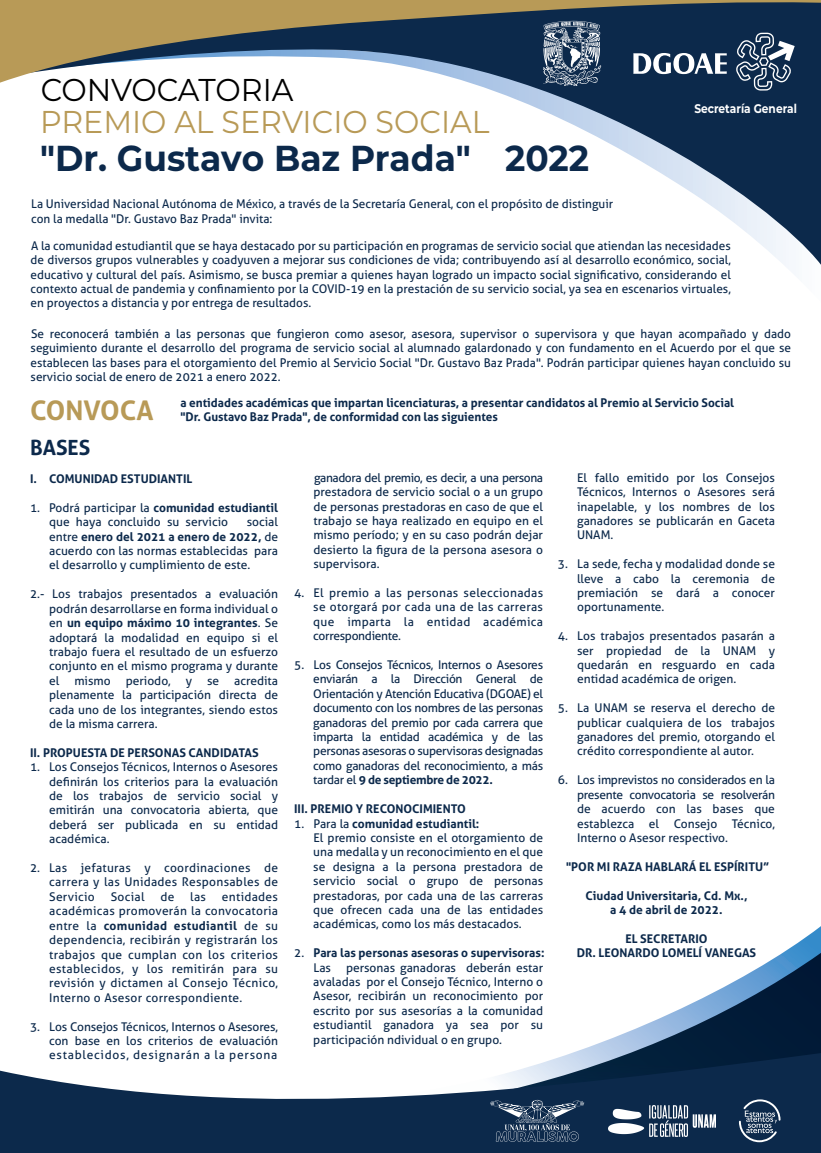
<style>
.page{position:relative;width:821px;height:1153px;background:#fff}
.page>*{position:absolute;margin:0;border:0;box-sizing:border-box;transform-origin:0 0}
.t1{font:700 36px "Montserrat";color:#0c294b;scale:.96 1}
.t2{font:31.5px "Montserrat";color:#b89a57;scale:.96 1}
.t3{font:31.5px "Montserrat";letter-spacing:-.01em;color:#000;scale:.96 1}
.t4{font:700 27px "Aller";color:#b89a57}
.t5{font:700 21px "Aller";color:#0c294b}
.t6{font:700 12.45px "Montserrat";color:#fff;scale:.85 1}
.t7{font:12px/14.4px "Aller";color:#0c294b;text-align:justify}
.t8{font:700 12px/14.4px "Aller";color:#0c294b;text-align:center}
.s1{font-weight:700}
</style>
<div class="page">
<svg style="left:471px;top:83px;width:350px;height:182px"></svg>
<svg style="left:575px;top:926px;width:246px;height:126px"></svg>
<svg style="left:0;top:1052px;width:821px;height:100px;fill:#0c294b"></svg>
<svg style="left:531px;top:83px;width:290px;height:121px;fill:#0c294b"></svg>
<svg style="left:0;top:0;width:821px;height:83px"></svg>
<svg style="left:543px;top:21px;width:58px;height:65px;background:#62748a"></svg>
<svg style="left:633px;top:53px;width:93px;height:21px"></svg>
<svg style="left:735px;top:33px;width:59px;height:58px;background:#495e78"></svg>
<svg style="left:739px;top:1099px;width:41px;height:43px;background:#445a74"></svg>
<img style="left:609px;top:1104px;width:106px;height:32px">
<svg style="left:490px;top:1099px;width:94px;height:43px;background:#354d69"></svg>
<h2 class="t3" style="left:40px;top:68px;width:265px">CONVOCATORIA</h2>
<h2 class="t2" style="left:40px;top:101px;width:469px">PREMIO AL SERVICIO SOCIAL</h2>
<h1 class="t1" style="left:40px;top:132px;width:450px">"Dr. Gustavo Baz Prada"</h1>
<h1 class="t1" style="left:505px;top:132px;width:89px">2022</h1>
<p class="t7" style="left:31px;top:197px;width:583px">La Universidad Nacional Autónoma de México, a través de la Secretaría General, con el propósito de distinguir con la medalla "Dr. Gustavo Baz Prada" invita:</p>
<p class="t6" style="left:694px;top:99px;width:122px">Secretaría General</p>
<p class="t7" style="left:31px;top:238px;width:702px">A la comunidad estudiantil que se haya destacado por su participación en programas de servicio social que atiendan las necesidades de diversos grupos vulnerables y coadyuven a mejorar sus condiciones de vida; contribuyendo así al desarrollo económico, social, educativo y cultural del país. Asimismo, se busca premiar a quienes hayan logrado un impacto social significativo, considerando el contexto actual de pandemia y confinamiento por la COVID-19 en la prestación de su servicio social, ya sea en escenarios virtuales, en proyectos a distancia y por entrega de resultados.</p>
<p class="t7" style="left:31px;top:326px;width:762px">Se reconocerá también a las personas que fungieron como asesor, asesora, supervisor o supervisora y que hayan acompañado y dado seguimiento durante el desarrollo del programa de servicio social al alumnado galardonado y con fundamento en el Acuerdo por el que se establecen las bases para el otorgamiento del Premio al Servicio Social "Dr. Gustavo Baz Prada". Podrán participar quienes hayan concluido su servicio social de enero de 2021 a enero 2022.</p>
<h3 class="t4" style="left:30px;top:393px;width:125px">CONVOCA</h3>
<h3 class="t5" style="left:30px;top:435px;width:62px">BASES</h3>
<p class="t8" style="left:180px;top:395px;width:555px;text-align:left">a entidades académicas que impartan licenciaturas, a presentar candidatos al Premio al Servicio Social "Dr. Gustavo Baz Prada", de conformidad con las siguientes</p>
<p class="t8" style="left:30px;top:471px;width:164px">I. COMUNIDAD ESTUDIANTIL</p>
<p class="t7" style="left:49px;top:500px;width:230px;text-indent:-19px">1. Podrá participar la <span class="s1">comunidad estudiantil </span>que haya concluido su servicio</p>
<p class="t7" style="left:49px;top:514px;width:230px;text-indent:197px">social entre <span class="s1">enero del 2021 a enero de 2022,</span> de acuerdo con las normas establecidas para el desarrollo y cumplimiento de este.</p>
<p class="t7" style="left:49px;top:586px;width:230px;text-indent:-19px">2.- Los trabajos presentados a evaluación podrán desarrollarse en forma individual o en <span class="s1">un equipo máximo 10 integrantes</span>. Se adoptará la modalidad en equipo si el trabajo fuera el resultado de un esfuerzo conjunto en el mismo programa y durante el mismo periodo, y se acredita plenamente la participación directa de cada uno de los integrantes, siendo estos de la misma carrera.</p>
<p class="t8" style="left:30px;top:745px;width:230px">II. PROPUESTA DE PERSONAS CANDIDATAS</p>
<p class="t7" style="left:49px;top:759px;width:230px;text-indent:-19px">1. Los Consejos Técnicos, Internos o Asesores definirán los criterios para la evaluación de los trabajos de servicio social y emitirán una convocatoria abierta, que deberá ser publicada en su entidad académica.</p>
<p class="t7" style="left:49px;top:860px;width:230px;text-indent:-19px">2. Las jefaturas y coordinaciones de carrera y las Unidades Responsables de Servicio</p>
<p class="t7" style="left:49px;top:889px;width:230px;text-indent:173px">entidades académicas promoverán la convocatoria entre la <span class="s1">comunidad estudiantil</span> de su dependencia, recibirán y registrarán los trabajos que cumplan con los criterios establecidos, y los remitirán para su revisión y dictamen al Consejo Técnico, Interno o Asesor correspondiente.</p>
<p class="t7" style="left:49px;top:1018px;width:230px;text-indent:-19px">3. Los Consejos Técnicos, Internos o Asesores, con base en los criterios de evaluación establecidos, designarán a la persona</p>
<p class="t7" style="left:111px;top:889px;width:35px">Social</p>
<p class="t7" style="left:160px;top:889px;width:16px">de</p>
<p class="t7" style="left:190px;top:889px;width:17px">las</p>
<p class="t7" style="left:313px;top:470px;width:231px">ganadora del premio, es decir, a una persona prestadora de servicio social o a un grupo de personas prestadoras en caso de que el trabajo se haya realizado en equipo en el mismo período; y en su caso podrán dejar desierto la figura de la persona asesora o supervisora.</p>
<p class="t7" style="left:313px;top:585px;width:231px;text-indent:-19px">4. El premio a las personas seleccionadas se otorgará por cada una de las carreras que imparta la entidad académica correspondiente.</p>
<p class="t7" style="left:313px;top:657px;width:231px;text-indent:-19px">5. Los Consejos Técnicos, Internos o Asesores enviarán a la Dirección General de Orientación y Atención Educativa (DGOAE) el documento con los nombres de las personas ganadoras del premio por cada carrera que imparta la entidad académica y de las personas asesoras o supervisoras designadas como ganadoras del reconocimiento, a más tardar el <span class="s1">9 de septiembre de 2022.</span></p>
<p class="t8" style="left:294px;top:801px;width:173px">III. PREMIO Y RECONOCIMIENTO</p>
<p class="t7" style="left:313px;top:816px;width:231px;text-align:left;text-indent:-19px">1. Para la <span class="s1">comunidad estudiantil:<br></span>El premio consiste en el otorgamiento de una medalla y un reconocimiento en el que se designa a la persona prestadora de servicio social o grupo de personas prestadoras, por cada una de las carreras que ofrecen cada una de las entidades académicas, como los más destacados.</p>
<p class="t7" style="left:313px;top:945px;width:233px;text-indent:-19px">2. <span class="s1">Para las personas asesoras o supervisoras:<br></span>Las personas ganadoras deberán estar avaladas por el Consejo Técnico, Interno o Asesor, recibirán un reconocimiento por escrito por sus asesorías a la comunidad estudiantil ganadora ya sea por su participación ndividual o en grupo.</p>
<p class="t7" style="left:577px;top:470px;width:199px">El fallo emitido por los Consejos Técnicos, Internos o Asesores será inapelable, y los nombres de los ganadores se publicarán en Gaceta UNAM.</p>
<p class="t7" style="left:577px;top:556px;width:199px;text-indent:-19px">3. La sede, fecha y modalidad donde se lleve a cabo la ceremonia de premiación se dará a conocer oportunamente.</p>
<p class="t7" style="left:577px;top:628px;width:199px;text-indent:-19px">4. Los trabajos presentados pasarán a ser propiedad de la UNAM y quedarán en resguardo en cada entidad académica de origen.</p>
<p class="t7" style="left:577px;top:700px;width:199px;text-indent:-19px">5. La UNAM se reserva el derecho de publicar cualquiera de los trabajos ganadores del premio, otorgando el crédito correspondiente al autor.</p>
<p class="t7" style="left:577px;top:772px;width:199px;text-indent:-19px">6. Los imprevistos no considerados en la presente convocatoria se resolverán de acuerdo con las bases que establezca el Consejo Técnico, Interno o Asesor respectivo.</p>
<p class="t8" style="left:566px;top:859px;width:205px">"POR MI RAZA HABLARÁ EL ESPÍRITU”</p>
<p class="t8" style="left:585px;top:887px;width:164px">Ciudad Universitaria, Cd. Mx., a 4 de abril de 2022.</p>
<p class="t8" style="left:576px;top:931px;width:181px">EL SECRETARIO<br>DR. LEONARDO LOMELÍ VANEGAS</p>
</div>
